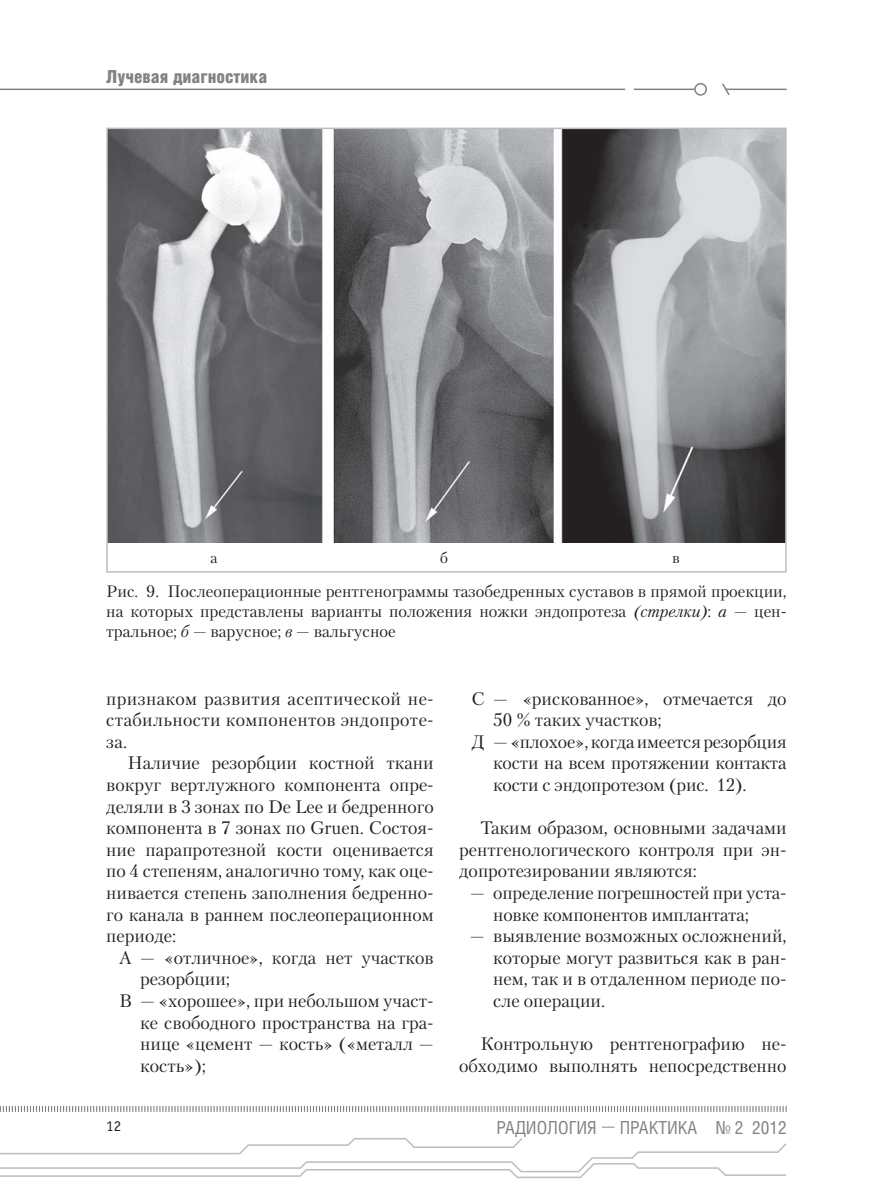
<style>
.page{position:relative;width:893px;height:1191px;background:#fff}
.page>*{position:absolute;margin:0;border:0;box-sizing:border-box;transform-origin:0 0}
.t1{font:18px/21.6px "Petersburg C";color:#231f20;text-align:justify}
.t2{font:18px "Helios Cond";color:#808285}
.t3{font:900 18px "Helios Cond";color:#808285}
.t4{font:16.5px/19.8px "Petersburg C";color:#231f20;text-align:justify}
.t5{font:15px "Petersburg C";color:#231f20}
.t6{font:15px "Officina Sans C";color:#231f20}
.s1{font-style:italic}
.s2{font-family:"Petersburg C";font-weight:700}
</style>
<div class="page">
<svg style="left:0;top:1106px;width:787px;height:6px"></svg>
<svg style="left:0;top:1138px;width:787px;height:40px"></svg>
<hr style="left:0;top:89px;width:625px;height:1px;background:#808285">
<hr style="left:634px;top:89px;width:61px;height:1px;background:#808285">
<div style="left:694px;top:83px;width:13px;height:13px;border:2px solid #808285;border-radius:50%"></div>
<hr style="left:725px;top:89px;width:62px;height:1px;background:#808285">
<svg style="left:722px;top:83px;width:9px;height:12px"></svg>
<img style="left:109px;top:131px;width:675px;height:411px">
<div style="left:106px;top:128px;width:681px;height:444px;border:2px solid #bcbdc0"></div>
<p class="t3" style="left:106px;top:66px;width:162px">Лучевая диагностика</p>
<p class="t5" style="left:211px;top:548px;width:9px">а</p>
<p class="t5" style="left:440px;top:548px;width:9px">б</p>
<p class="t5" style="left:672px;top:548px;width:9px">в</p>
<p class="t4" style="left:106px;top:581px;width:682px">Рис. 9. Послеоперационные рентгенограммы тазобедренных суставов в прямой проекции, на которых представлены варианты положения ножки эндопротеза <span class="s1">(стрелки)</span>: <span class="s1">а</span> — цен&shy;тральное; <span class="s1">б</span> — варусное; <span class="s1">в</span> — вальгусное</p>
<p class="t1" style="left:106px;top:687px;width:329px">признаком развития асептической не&shy;стабильности компонентов эндопроте&shy;за.</p>
<p class="t1" style="left:106px;top:752px;width:329px;text-indent:21px">Наличие резорбции костной ткани вокруг вертлужного компонента опре&shy;деляли в 3 зонах по De Lee и бедренного компонента в 7 зонах по Gruen. Состоя&shy;ние парапротезной кости оценивается по 4 степеням, аналогично тому, как оце&shy;нивается степень заполнения бедренно&shy;го канала в раннем послеоперационном периоде:</p>
<p class="t1" style="left:119px;top:946px;width:316px">А — «отличное», когда нет участков</p>
<p class="t1" style="left:140px;top:968px;width:91px">резорбции;</p>
<p class="t1" style="left:119px;top:989px;width:316px">В — «хорошее», при небольшом участ-</p>
<p class="t1" style="left:140px;top:1011px;width:295px">ке свободного пространства на гра-</p>
<p class="t1" style="left:140px;top:1033px;width:295px">нице «цемент — кость» («металл —</p>
<p class="t1" style="left:140px;top:1054px;width:67px">кость»);</p>
<p class="t1" style="left:471px;top:687px;width:317px">С — «рискованное», отмечается до</p>
<p class="t1" style="left:493px;top:709px;width:170px">50 % таких участков;</p>
<p class="t1" style="left:472px;top:730px;width:316px">Д — «плохое», когда имеется резорбция</p>
<p class="t1" style="left:493px;top:752px;width:295px">кости на всем протяжении контакта</p>
<p class="t1" style="left:493px;top:773px;width:255px">кости с эндопротезом (рис. 12).</p>
<p class="t1" style="left:459px;top:817px;width:329px;text-indent:21px">Таким образом, основными задачами рентгенологического контроля при эн&shy;допротезировании являются:</p>
<p class="t1" style="left:493px;top:881px;width:295px;text-indent:-23px">— определение погрешностей при уста&shy;новке компонентов имплантата;</p>
<p class="t1" style="left:493px;top:925px;width:295px;text-indent:-23px">— выявление возможных осложнений, которые могут развиться как в ран&shy;нем, так и в отдаленном периоде по&shy;сле операции.</p>
<p class="t1" style="left:459px;top:1033px;width:329px;text-align:right">Контрольную рентгенографию не&shy;обходимо выполнять непосредственно</p>
<p class="t6" style="left:106px;top:1117px;width:16px">12</p>
<p class="t2" style="left:497px;top:1116px;width:291px">РАДИОЛОГИЯ <span class="s2">—</span> ПРАКТИКА № 2 2012</p>
</div>
